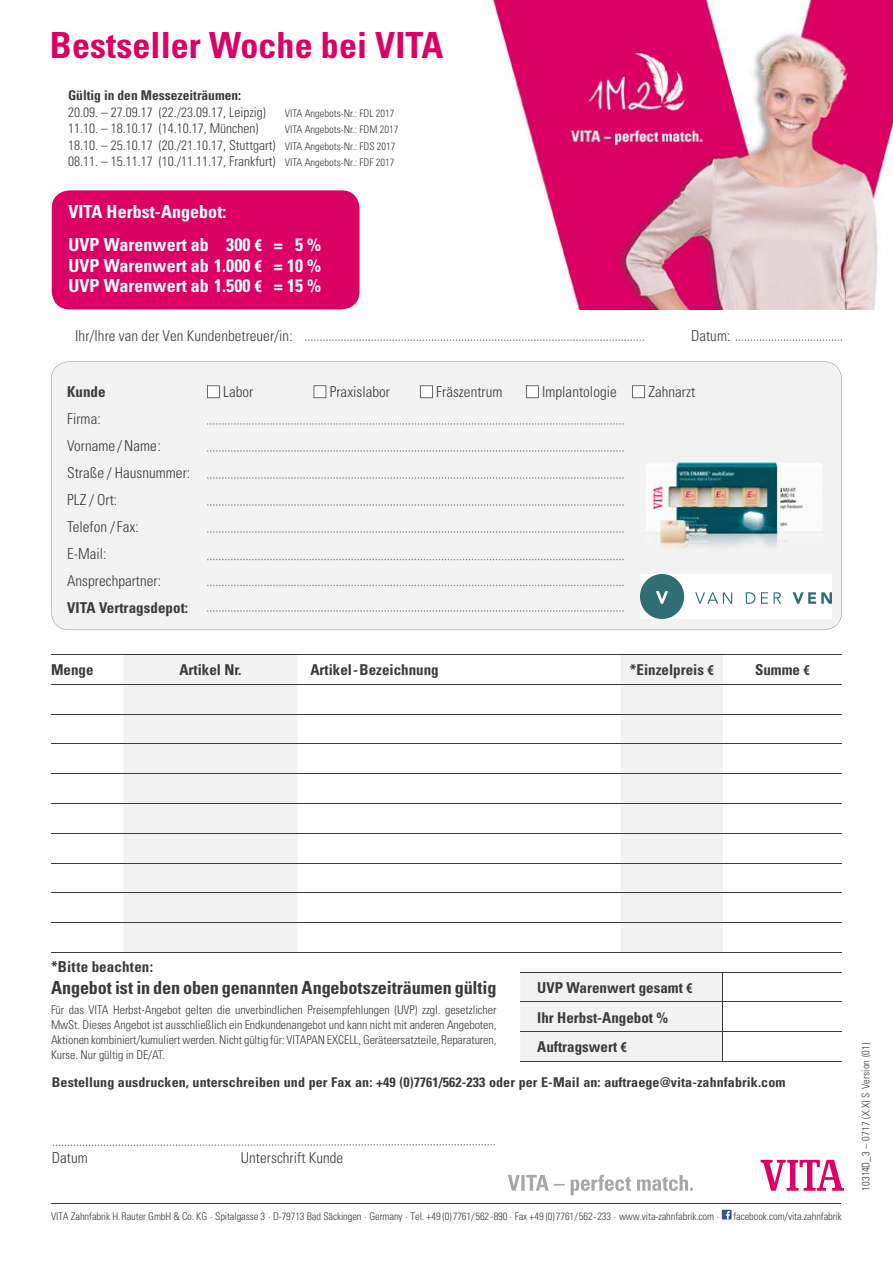
<style>
.page{position:relative;width:893px;height:1263px;background:#fff}
.page>*{position:absolute;margin:0;border:0;box-sizing:border-box;transform-origin:0 0}
.t1{font:700 condensed 36px "Univers LT";letter-spacing:.005em;color:#dd0064}
.t2{font:700 condensed 18px/33px "Univers LT";letter-spacing:.005em;color:#fff}
.t3{font:700 condensed 18px "Univers LT";letter-spacing:-.01em;color:#3b3b3a}
.t4{font:300 condensed 15px/27px "Univers LT";letter-spacing:.005em;color:#3b3b3a}
.t5{font:700 condensed 15px/29.7px "Univers LT";color:#3b3b3a}
.t6{font:300 condensed 13.5px/16.5px "Univers LT";color:#3b3b3a}
.t7{font:700 condensed 13.5px "Univers LT";letter-spacing:.005em;color:#3b3b3a;scale:1.04 1}
.t8{font:700 condensed 13.5px "Univers LT";letter-spacing:.005em;color:#3b3b3a}
.t9{font:300 condensed 12px/15px "Univers LT";letter-spacing:-.005em;color:#3b3b3a;text-align:justify}
.t10{font:300 condensed 10.5px "Univers LT";letter-spacing:-.01em;color:#3b3b3a}
.t11{font:300 condensed 10.5px "Univers LT";letter-spacing:.015em;color:#3b3b3a}
.s1{font-size:10.5px}
.s2{font-family:"Myriad Pro"}
</style>
<div class="page">
<div style="left:51px;top:361px;width:791px;height:269px;background:#f2f2f2"></div>
<hr style="left:51px;top:1203px;width:790px;height:1px;background:#3b3b3a">
<svg style="left:123px;top:655px;width:600px;height:297px"></svg>
<div style="left:621px;top:685px;width:102px;height:267px;background:#f2f2f2"></div>
<hr style="left:51px;top:654px;width:72px;height:1px;background:#3b3b3a">
<hr style="left:123px;top:654px;width:175px;height:1px;background:#3b3b3a">
<hr style="left:298px;top:654px;width:323px;height:1px;background:#3b3b3a">
<hr style="left:621px;top:654px;width:102px;height:1px;background:#3b3b3a">
<hr style="left:723px;top:654px;width:119px;height:1px;background:#3b3b3a">
<hr style="left:51px;top:684px;width:72px;height:1px;background:#3b3b3a">
<hr style="left:123px;top:684px;width:175px;height:1px;background:#3b3b3a">
<hr style="left:298px;top:684px;width:323px;height:1px;background:#3b3b3a">
<hr style="left:621px;top:684px;width:102px;height:1px;background:#3b3b3a">
<hr style="left:723px;top:684px;width:119px;height:1px;background:#3b3b3a">
<hr style="left:51px;top:714px;width:72px;height:1px;background:#3b3b3a">
<hr style="left:123px;top:714px;width:175px;height:1px;background:#3b3b3a">
<hr style="left:298px;top:714px;width:323px;height:1px;background:#3b3b3a">
<hr style="left:621px;top:714px;width:102px;height:1px;background:#3b3b3a">
<hr style="left:723px;top:714px;width:119px;height:1px;background:#3b3b3a">
<hr style="left:51px;top:744px;width:72px;height:1px;background:#3b3b3a">
<hr style="left:123px;top:744px;width:175px;height:1px;background:#3b3b3a">
<hr style="left:298px;top:744px;width:323px;height:1px;background:#3b3b3a">
<hr style="left:621px;top:744px;width:102px;height:1px;background:#3b3b3a">
<hr style="left:723px;top:744px;width:119px;height:1px;background:#3b3b3a">
<hr style="left:51px;top:773px;width:72px;height:1px;background:#3b3b3a">
<hr style="left:123px;top:773px;width:175px;height:1px;background:#3b3b3a">
<hr style="left:298px;top:773px;width:323px;height:1px;background:#3b3b3a">
<hr style="left:621px;top:773px;width:102px;height:1px;background:#3b3b3a">
<hr style="left:723px;top:773px;width:119px;height:1px;background:#3b3b3a">
<hr style="left:51px;top:803px;width:72px;height:1px;background:#3b3b3a">
<hr style="left:123px;top:803px;width:175px;height:1px;background:#3b3b3a">
<hr style="left:298px;top:803px;width:323px;height:1px;background:#3b3b3a">
<hr style="left:621px;top:803px;width:102px;height:1px;background:#3b3b3a">
<hr style="left:723px;top:803px;width:119px;height:1px;background:#3b3b3a">
<hr style="left:51px;top:833px;width:72px;height:1px;background:#3b3b3a">
<hr style="left:123px;top:833px;width:175px;height:1px;background:#3b3b3a">
<hr style="left:298px;top:833px;width:323px;height:1px;background:#3b3b3a">
<hr style="left:621px;top:833px;width:102px;height:1px;background:#3b3b3a">
<hr style="left:723px;top:833px;width:119px;height:1px;background:#3b3b3a">
<hr style="left:51px;top:863px;width:72px;height:1px;background:#3b3b3a">
<hr style="left:123px;top:863px;width:175px;height:1px;background:#3b3b3a">
<hr style="left:298px;top:863px;width:323px;height:1px;background:#3b3b3a">
<hr style="left:621px;top:863px;width:102px;height:1px;background:#3b3b3a">
<hr style="left:723px;top:863px;width:119px;height:1px;background:#3b3b3a">
<hr style="left:51px;top:892px;width:72px;height:1px;background:#3b3b3a">
<hr style="left:123px;top:892px;width:175px;height:1px;background:#3b3b3a">
<hr style="left:298px;top:892px;width:323px;height:1px;background:#3b3b3a">
<hr style="left:621px;top:892px;width:102px;height:1px;background:#3b3b3a">
<hr style="left:723px;top:892px;width:119px;height:1px;background:#3b3b3a">
<hr style="left:51px;top:922px;width:72px;height:1px;background:#3b3b3a">
<hr style="left:123px;top:922px;width:175px;height:1px;background:#3b3b3a">
<hr style="left:298px;top:922px;width:323px;height:1px;background:#3b3b3a">
<hr style="left:621px;top:922px;width:102px;height:1px;background:#3b3b3a">
<hr style="left:723px;top:922px;width:119px;height:1px;background:#3b3b3a">
<hr style="left:51px;top:952px;width:72px;height:1px;background:#3b3b3a">
<hr style="left:123px;top:952px;width:175px;height:1px;background:#3b3b3a">
<hr style="left:298px;top:952px;width:323px;height:1px;background:#3b3b3a">
<hr style="left:621px;top:952px;width:102px;height:1px;background:#3b3b3a">
<hr style="left:723px;top:952px;width:119px;height:1px;background:#3b3b3a">
<hr style="left:722px;top:972px;width:119px;height:1px;background:#3b3b3a">
<hr style="left:722px;top:1002px;width:119px;height:1px;background:#3b3b3a">
<hr style="left:722px;top:1031px;width:119px;height:1px;background:#3b3b3a">
<div style="left:520px;top:972px;width:203px;height:89px;background:#f2f2f2"></div>
<hr style="left:520px;top:1061px;width:202px;height:1px;background:#3b3b3a">
<hr style="left:722px;top:1061px;width:119px;height:1px;background:#3b3b3a">
<svg style="left:207px;top:385px;width:13px;height:13px"></svg>
<svg style="left:314px;top:385px;width:12px;height:13px"></svg>
<svg style="left:420px;top:385px;width:13px;height:13px"></svg>
<svg style="left:526px;top:385px;width:13px;height:13px"></svg>
<svg style="left:632px;top:385px;width:13px;height:13px"></svg>
<svg style="left:207px;top:423px;width:417px;height:2px"></svg>
<svg style="left:207px;top:450px;width:417px;height:2px"></svg>
<svg style="left:207px;top:477px;width:417px;height:2px"></svg>
<svg style="left:207px;top:504px;width:417px;height:2px"></svg>
<svg style="left:207px;top:531px;width:417px;height:2px"></svg>
<svg style="left:207px;top:559px;width:417px;height:1px"></svg>
<svg style="left:207px;top:585px;width:417px;height:1px"></svg>
<svg style="left:207px;top:610px;width:417px;height:2px"></svg>
<svg style="left:305px;top:339px;width:339px;height:2px"></svg>
<svg style="left:736px;top:339px;width:106px;height:2px"></svg>
<img style="left:492px;top:0;width:401px;height:309px">
<svg style="left:53px;top:1144px;width:442px;height:2px"></svg>
<div style="left:52px;top:190px;width:308px;height:119px;background:#dd0064;border-radius:18px"></div>
<img style="left:638px;top:421px;width:193px;height:184px">
<div style="left:722px;top:1210px;width:10px;height:9px;background:#3c5194"></div>
<svg style="left:726px;top:1211px;width:4px;height:8px"></svg>
<svg style="left:761px;top:1160px;width:83px;height:31px"></svg>
<svg style="left:508px;top:1175px;width:185px;height:20px"></svg>
<img style="left:640px;top:575px;width:191px;height:44px">
<h1 class="t1" style="left:50px;top:23px;width:395px">Bestseller Woche bei VITA</h1>
<p class="t8" style="left:68px;top:87px;width:175px">Gültig in den Messezeiträumen:</p>
<p class="t6" style="left:68px;top:104px;width:199px">20.09. – 27.09.17 (22./23.09.17, Leipzig)</p>
<p class="t10" style="left:285px;top:107px;width:111px">VITA Angebots-Nr.: FDL 2017</p>
<p class="t6" style="left:68px;top:120px;width:192px">11.10. – 18.10.17 (14.10.17, München)</p>
<p class="t10" style="left:285px;top:123px;width:115px">VITA Angebots-Nr.: FDM 2017</p>
<p class="t6" style="left:68px;top:137px;width:329px">18.10. – 25.10.17 (20./21.10.17, Stuttgart) <span class="s1">VITA Angebots-Nr.: FDS 2017<br></span>08.11. – 15.11.17 (10./11.11.17, Frankfurt) <span class="s1">VITA Angebots-Nr.: FDF 2017</span></p>
<h2 class="t2" style="left:68px;top:195px;width:254px">VITA Herbst-Angebot:<br>UVP Warenwert ab 300 <span class="s2">€</span> = 5 %</h2>
<h2 class="t2" style="left:68px;top:255px;width:254px;line-height:20.2px">UVP Warenwert ab 1.000 <span class="s2">€</span> = 10 %<br>UVP Warenwert ab 1.500 <span class="s2">€</span> = 15 %</h2>
<p class="t4" style="left:75px;top:323px;width:219px">Ihr/Ihre van der Ven Kundenbetreuer/in:</p>
<p class="t4" style="left:691px;top:322px;width:41px">Datum:</p>
<p class="t5" style="left:67px;top:376px;width:40px">Kunde</p>
<p class="t4" style="left:67px;top:405px;width:125px">Firma:<br>Vorname / Name:<br>Straße / Hausnummer:<br>PLZ / Ort:<br>Telefon / Fax:<br>E-Mail:<br>Ansprechpartner:</p>
<p class="t5" style="left:67px;top:592px;width:123px">VITA Vertragsdepot:</p>
<p class="t4" style="left:223px;top:379px;width:32px">Labor</p>
<p class="t4" style="left:330px;top:379px;width:62px">Praxislabor</p>
<p class="t4" style="left:436px;top:379px;width:68px">Fräszentrum</p>
<p class="t4" style="left:542px;top:379px;width:76px">Implantologie</p>
<p class="t4" style="left:648px;top:379px;width:48px">Zahnarzt</p>
<p class="t5" style="left:51px;top:655px;width:44px">Menge</p>
<p class="t5" style="left:179px;top:655px;width:64px">Artikel Nr.</p>
<p class="t5" style="left:310px;top:655px;width:130px">Artikel - Bezeichnung</p>
<p class="t5" style="left:630px;top:655px;width:85px">*Einzelpreis <span class="s2">€</span></p>
<p class="t5" style="left:755px;top:655px;width:56px">Summe <span class="s2">€</span></p>
<p class="t5" style="left:51px;top:951px;width:103px">*Bitte beachten:</p>
<h2 class="t3" style="left:51px;top:977px;width:447px">Angebot ist in den oben genannten Angebotszeiträumen gültig</h2>
<p class="t9" style="left:51px;top:1002px;width:447px">Für das VITA Herbst-Angebot gelten die unverbindlichen Preisempfehlungen (UVP) zzgl. gesetzlicher MwSt. Dieses Angebot ist ausschließlich ein Endkundenangebot und kann nicht mit anderen Angeboten, Aktionen kombiniert/kumuliert werden. Nicht gültig für: VITAPAN EXCELL, Geräteersatzteile, Reparaturen, Kurse. Nur gültig in DE/AT.</p>
<p class="t5" style="left:537px;top:973px;width:157px">UVP Warenwert gesamt <span class="s2">€<br></span>Ihr Herbst-Angebot %<br>Auftragswert <span class="s2">€</span></p>
<p class="t7" style="left:52px;top:1074px;width:707px">Bestellung ausdrucken, unterschreiben und per Fax an: +49 (0)7761/562-233 oder per E-Mail an: auftraege@vita-zahnfabrik.com</p>
<p class="t4" style="left:52px;top:1144px;width:38px">Datum</p>
<p class="t4" style="left:241px;top:1144px;width:104px">Unterschrift Kunde</p>
<p class="t10" style="left:51px;top:1209px;width:670px">VITA Zahnfabrik H.Rauter GmbH &amp; Co. KG · Spitalgasse 3 · D-79713 Bad Säckingen · Germany · Tel. +49 (0) 7761/562-890 · Fax +49 (0) 7761/562-233 · www.vita-zahnfabrik.com ·</p>
<p class="t10" style="left:733px;top:1209px;width:110px">facebook.com/vita.zahnfabrik</p>
<p class="t11" style="left:859px;top:1191px;width:150px;rotate:-90deg">10314D_3 – 0717 (X.X) S Version (01)</p>
</div>
